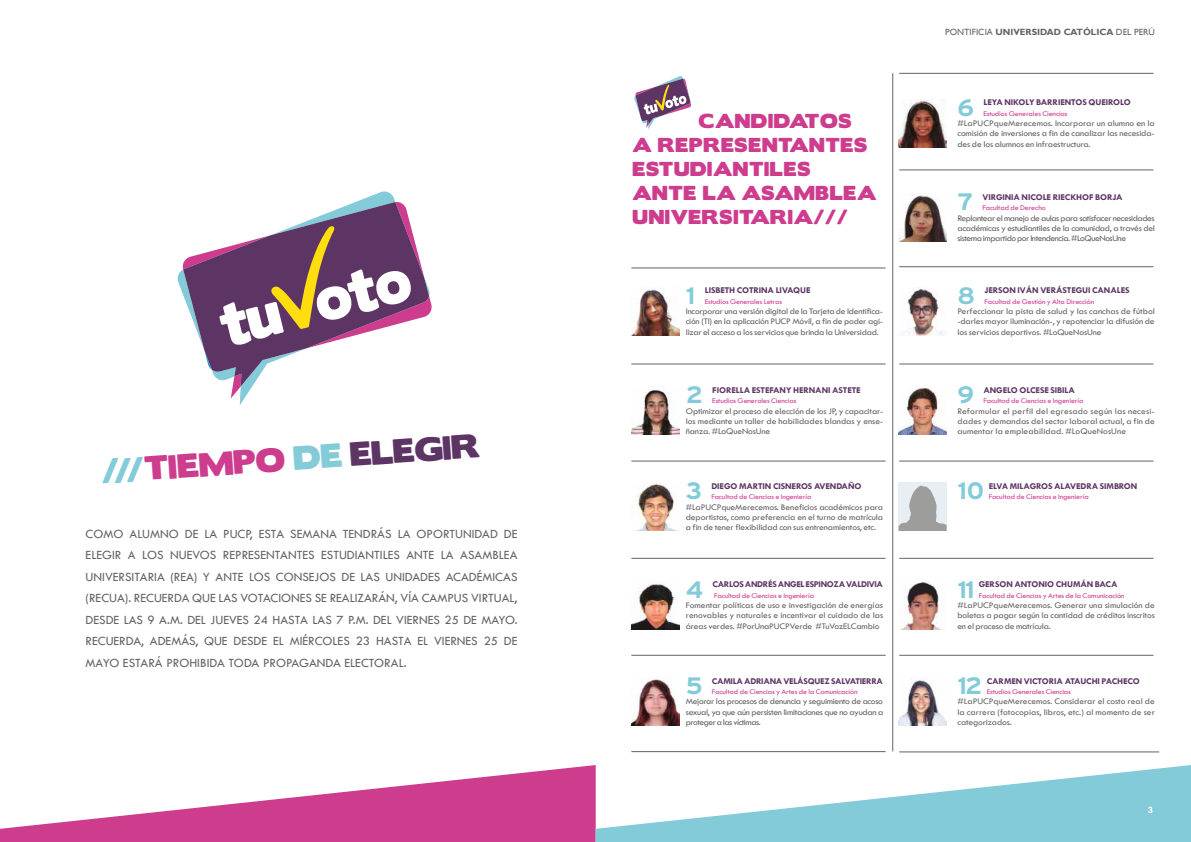
<style>
.page{position:relative;width:1191px;height:842px;background:#fff}
.page>*{position:absolute;margin:0;border:0;box-sizing:border-box;transform-origin:0 0}
.t1{font:30px "Boris Black Bloxx";color:#ce3c8e}
.t2{font:700 23.7px "Interstate";color:#84cbd9;scale:1.06 1}
.t3{font:18px/24px "Boris Black Bloxx";letter-spacing:.04em;color:#ce3c8e}
.t4{font:13px/21.5px "Tw Cen";color:#646363;text-align:justify}
.t5{font:700 10px "Tw Cen";color:#fff}
.t6{font:700 9px "Gill Sans";color:#646363}
.t7{font:8.9px/10.3px "Tw Cen";letter-spacing:-.015em;color:#646363;text-align:justify;scale:1.06 1}
.t8{font:700 8.9px "Tw Cen";letter-spacing:-.015em;color:#5d3565;scale:1.06 1}
.t9{font:700 8.9px "Tw Cen";letter-spacing:-.035em;color:#5d3565;scale:1.06 1}
.t10{font:7.5px "Tw Cen";letter-spacing:-.015em;color:#ce3c8e;scale:1.06 1}
.s1{color:#84cbd9}
.s2{color:#5d3565}
.s3{font-weight:400}
</style>
<div class="page">
<svg style="left:0;top:765px;width:595px;height:77px;fill:#ce3c8e"></svg>
<svg style="left:595px;top:765px;width:596px;height:77px;fill:#84cbd9"></svg>
<svg style="left:177px;top:191px;width:255px;height:214px"></svg>
<img style="left:631px;top:387px;width:48px;height:48px">
<img style="left:631px;top:287px;width:48px;height:48px">
<img style="left:635px;top:483px;width:43px;height:48px">
<img style="left:631px;top:584px;width:48px;height:45px">
<img style="left:631px;top:678px;width:48px;height:48px">
<img style="left:898px;top:194px;width:48px;height:48px">
<img style="left:898px;top:99px;width:48px;height:48px">
<img style="left:902px;top:287px;width:42px;height:48px">
<img style="left:898px;top:678px;width:48px;height:48px">
<img style="left:901px;top:582px;width:40px;height:47px">
<img style="left:898px;top:387px;width:48px;height:48px">
<svg style="left:634px;top:76px;width:57px;height:54px"></svg>
<div style="left:898px;top:483px;width:48px;height:48px;background:#e8eff4"></div>
<svg style="left:898px;top:486px;width:48px;height:45px"></svg>
<hr style="left:631px;top:655px;width:254px;height:1px;background:#646363">
<hr style="left:631px;top:751px;width:254px;height:1px;background:#646363">
<hr style="left:631px;top:558px;width:254px;height:1px;background:#646363">
<hr style="left:631px;top:461px;width:254px;height:1px;background:#646363">
<hr style="left:631px;top:364px;width:254px;height:1px;background:#646363">
<hr style="left:631px;top:268px;width:254px;height:1px;background:#646363">
<hr style="left:899px;top:364px;width:254px;height:1px;background:#646363">
<hr style="left:899px;top:170px;width:254px;height:1px;background:#646363">
<hr style="left:899px;top:73px;width:254px;height:1px;background:#646363">
<hr style="left:899px;top:267px;width:254px;height:1px;background:#646363">
<hr style="left:892px;top:73px;width:1px;height:678px;background:#646363">
<hr style="left:899px;top:461px;width:254px;height:1px;background:#646363">
<hr style="left:899px;top:558px;width:254px;height:1px;background:#646363">
<hr style="left:899px;top:655px;width:254px;height:1px;background:#646363">
<hr style="left:899px;top:752px;width:260px;height:1px;background:#646363">
<h1 class="t1" style="left:100px;top:449px;width:380px;rotate:-4deg"><span class="s1">///</span>TIEMPO <span class="s1">DE</span> <span class="s2">ELEGIR</span></h1>
<p class="t4" style="left:86px;top:523px;width:433px">COMO ALUMNO DE LA PUCP, ESTA SEMANA TENDRÁS LA OPORTUNIDAD DE ELEGIR A LOS NUEVOS REPRESENTANTES ESTUDIANTILES ANTE LA ASAMBLEA UNIVERSITARIA (REA) Y ANTE LOS CONSEJOS DE LAS UNIDADES ACADÉMICAS (RECUA). RECUERDA QUE LAS VOTACIONES SE REALIZARÁN, VÍA CAMPUS VIRTUAL, DESDE LAS 9 A.M. DEL JUEVES 24 HASTA LAS 7 P.M. DEL VIERNES 25 DE MAYO.<br>RECUERDA, ADEMÁS, QUE DESDE EL MIÉRCOLES 23 HASTA EL VIERNES 25 DE MAYO ESTARÁ PROHIBIDA TODA PROPAGANDA ELECTORAL.</p>
<p class="t6" style="left:945px;top:27px;width:211px"><span class="s3">PONTIFICIA</span> UNIVERSIDAD CATÓLICA <span class="s3">DEL PERÚ</span></p>
<h3 class="t3" style="left:632px;top:109px;width:245px;text-indent:66px">CANDIDATOS<br>A REPRESENTANTES<br>ESTUDIANTILES<br>ANTE LA ASAMBLEA<br>UNIVERSITARIA///</h3>
<h2 class="t2" style="left:957px;top:94px;width:17px">6</h2>
<p class="t8" style="left:983px;top:97px;width:141px">LEYA NIKOLY BARRIENTOS QUEIROLO</p>
<p class="t10" style="left:983px;top:109px;width:81px">Estudios Generales Ciencias</p>
<p class="t7" style="left:957px;top:118px;width:188px">#LaPUCPqueMerecemos. Incorporar un alumno en la comisión de inversiones a fin de canalizar las necesida&shy;des de los alumnos en infraestructura.</p>
<h2 class="t2" style="left:957px;top:189px;width:17px">7</h2>
<p class="t8" style="left:982px;top:192px;width:134px">VIRGINIA NICOLE RIECKHOF BORJA</p>
<p class="t10" style="left:982px;top:203px;width:61px">Facultad de Derecho</p>
<p class="t7" style="left:957px;top:213px;width:188px">Replantear el manejo de aulas para satisfacer necesidades académicas y estudiantiles de la comunidad, a través del sistema impartido por Intendencia. #LoQueNosUne</p>
<h2 class="t2" style="left:686px;top:282px;width:11px">1</h2>
<p class="t8" style="left:705px;top:285px;width:101px">LISBETH COTRINA LIVAQUE</p>
<p class="t10" style="left:705px;top:297px;width:74px">Estudios Generales Letras</p>
<p class="t7" style="left:686px;top:306px;width:188px">Incorporar una versión digital de la Tarjeta de Identifica&shy;ción (TI) en la aplicación PUCP Móvil, a fin de poder agi&shy;lizar el acceso a los servicios que brinda la Universidad.</p>
<h2 class="t2" style="left:957px;top:282px;width:18px">8</h2>
<p class="t8" style="left:984px;top:285px;width:138px">JERSON IVÁN VERÁSTEGUI CANALES</p>
<p class="t10" style="left:984px;top:297px;width:105px">Facultad de Gestión y Alta Dirección</p>
<p class="t7" style="left:957px;top:306px;width:188px">Perfeccionar la pista de salud y las canchas de fútbol -darles mayor iluminación-, y repotenciar la difusión de los servicios deportivos. #LoQueNosUne</p>
<h2 class="t2" style="left:686px;top:382px;width:18px">2</h2>
<p class="t8" style="left:712px;top:385px;width:142px">FIORELLA ESTEFANY HERNANI ASTETE</p>
<p class="t10" style="left:712px;top:396px;width:81px">Estudios Generales Ciencias</p>
<p class="t7" style="left:686px;top:405px;width:188px">Optimizar el proceso de elección de los JP, y capacitar&shy;los mediante un taller de habilidades blandas y ense&shy;ñanza. #LoQueNosUne</p>
<h2 class="t2" style="left:957px;top:382px;width:17px">9</h2>
<p class="t8" style="left:983px;top:385px;width:88px">ANGELO OLCESE SIBILA</p>
<p class="t10" style="left:983px;top:396px;width:96px">Facultad de Ciencias e Ingeniería</p>
<p class="t7" style="left:957px;top:405px;width:188px">Reformular el perfil del egresado según las necesi&shy;dades y demandas del sector laboral actual, a fin de aumentar la empleabilidad. #LoQueNosUne</p>
<h2 class="t2" style="left:686px;top:478px;width:17px">3</h2>
<p class="t8" style="left:711px;top:481px;width:143px">DIEGO MARTIN CISNEROS AVENDAÑO</p>
<p class="t10" style="left:711px;top:492px;width:96px">Facultad de Ciencias e Ingeniería</p>
<p class="t7" style="left:686px;top:501px;width:188px">#LaPUCPqueMerecemos. Beneficios académicos para deportistas, como preferencia en el turno de matrícula a fin de tener flexibilidad con sus entrenamientos, etc.</p>
<h2 class="t2" style="left:957px;top:478px;width:27px">10</h2>
<p class="t8" style="left:988px;top:481px;width:142px">ELVA MILAGROS ALAVEDRA SIMBRON</p>
<p class="t10" style="left:988px;top:492px;width:96px">Facultad de Ciencias e Ingeniería</p>
<h2 class="t2" style="left:686px;top:576px;width:18px">4</h2>
<p class="t9" style="left:712px;top:579px;width:162px">CARLOS ANDRÉS ANGEL ESPINOZA VALDIVIA</p>
<p class="t10" style="left:714px;top:591px;width:96px">Facultad de Ciencias e Ingeniería</p>
<p class="t7" style="left:686px;top:600px;width:188px">Fomentar políticas de uso e investigación de energías renovables y naturales e incentivar el cuidado de las áreas verdes. #PorUnaPUCPVerde #TuVozELCambio</p>
<h2 class="t2" style="left:957px;top:576px;width:18px">11</h2>
<p class="t8" style="left:978px;top:579px;width:132px">GERSON ANTONIO CHUMÁN BACA</p>
<p class="t10" style="left:978px;top:591px;width:139px">Facultad de Ciencias y Artes de la Comunicación</p>
<p class="t7" style="left:957px;top:600px;width:188px">#LaPUCPqueMerecemos. Generar una simulación de boletas a pagar según la cantidad de créditos inscritos en el proceso de matrícula.</p>
<h2 class="t2" style="left:686px;top:672px;width:17px">5</h2>
<p class="t8" style="left:712px;top:676px;width:163px">CAMILA ADRIANAVELÁSQUEZ SALVATIERRA</p>
<p class="t10" style="left:712px;top:687px;width:139px">Facultad de Ciencias y Artes de la Comunicación</p>
<p class="t7" style="left:686px;top:696px;width:188px">Mejorar los procesos de denuncia y seguimiento de acoso sexual, ya que aún persisten limitaciones que no ayudan a proteger a las víctimas.</p>
<h2 class="t2" style="left:957px;top:672px;width:25px">12</h2>
<p class="t8" style="left:986px;top:676px;width:146px">CARMEN VICTORIA ATAUCHI PACHECO</p>
<p class="t10" style="left:986px;top:687px;width:81px">Estudios Generales Ciencias</p>
<p class="t7" style="left:957px;top:696px;width:188px">#LaPUCPqueMerecemos. Considerar el costo real de la carrera (fotocopias, libros, etc.) al momento de ser categorizados.</p>
<p class="t5" style="left:1147px;top:804px;width:7px">3</p>
</div>
